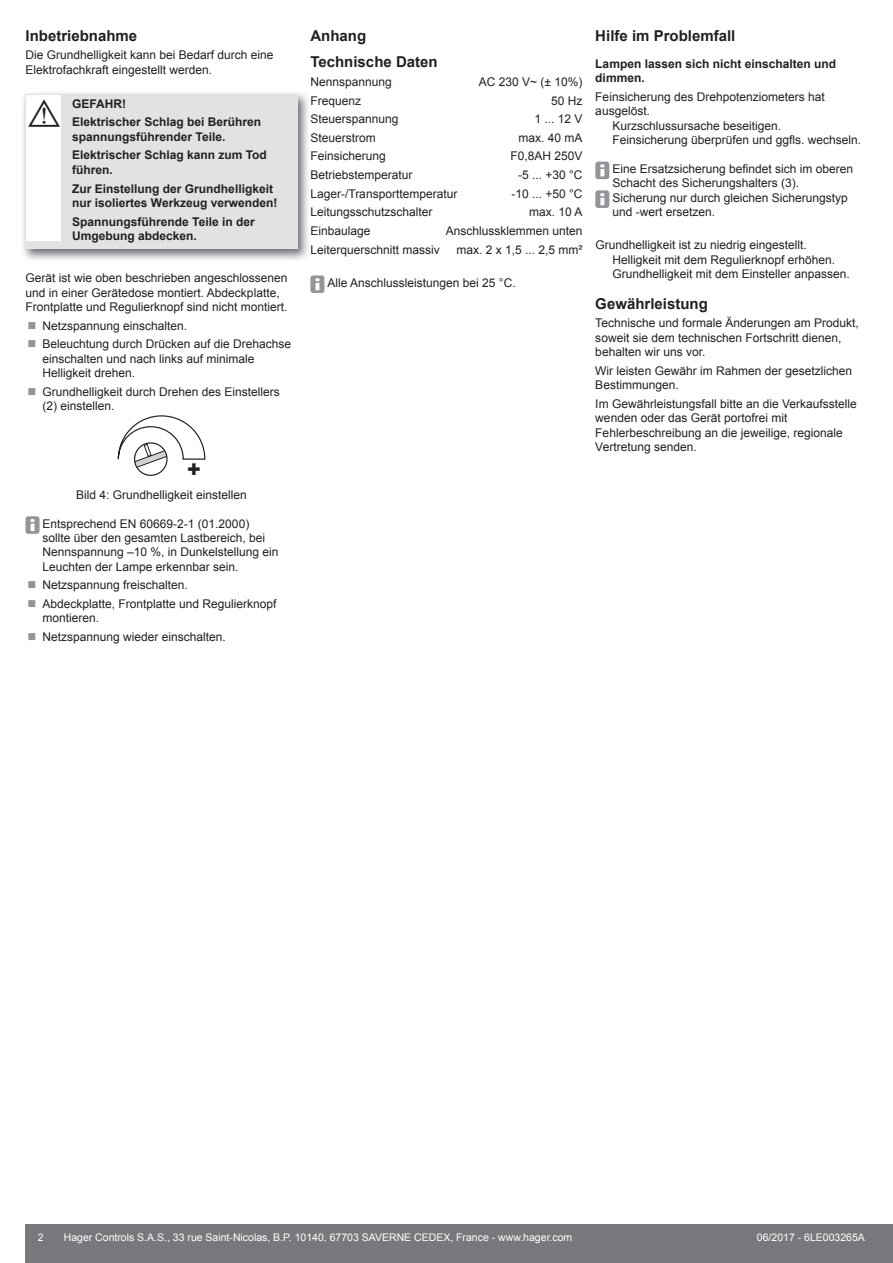
<style>
.page{position:relative;width:893px;height:1263px;background:#fff}
.page>*{position:absolute;margin:0;border:0;box-sizing:border-box;transform-origin:0 0}
.t1{font:27px "Hager";color:#231f20}
.t2{font:900 21.9px "Arial";color:#231f20}
.t3{font:700 15px/26.5px "Arial";color:#231f20}
.t4{font:12px/14.4px "Arial";color:#231f20}
.t5{font:700 12px/18.6px "Arial";color:#231f20}
.t6{font:10.5px "Arial";color:#fff}
.s1{color:#939598}
</style>
<div class="page">
<div style="left:26px;top:1225px;width:867px;height:38px;background:#76787b"></div>
<img style="left:23px;top:93px;width:285px;height:167px">
<div style="left:26px;top:95px;width:272px;height:154px;background:#e1e2e4"></div>
<div style="left:26px;top:96px;width:35px;height:145px;background:#fff"></div>
<svg style="left:118px;top:415px;width:87px;height:61px"></svg>
<div style="left:26px;top:516px;width:14px;height:18px;background:#939598;border-radius:3px"></div>
<svg style="left:30px;top:519px;width:5px;height:12px"></svg>
<div style="left:310px;top:275px;width:14px;height:18px;background:#939598;border-radius:3px"></div>
<svg style="left:315px;top:278px;width:5px;height:12px"></svg>
<div style="left:595px;top:162px;width:14px;height:17px;background:#939598;border-radius:3px"></div>
<svg style="left:600px;top:164px;width:4px;height:12px"></svg>
<div style="left:595px;top:190px;width:14px;height:18px;background:#939598;border-radius:3px"></div>
<svg style="left:600px;top:193px;width:4px;height:12px"></svg>
<p class="t3" style="left:26px;top:23px;width:113px">Inbetriebnahme</p>
<p class="t4" style="left:26px;top:48px;width:250px">Die Grundhelligkeit kann bei Bedarf durch eine<br>Elektrofachkraft eingestellt werden.</p>
<p class="t5" style="left:72px;top:95px;width:190px">GEFAHR!<br>Elektrischer Schlag bei Berühren</p>
<p class="t5" style="left:72px;top:128px;width:196px">spannungsführender Teile.<br>Elektrischer Schlag kann zum Tod</p>
<p class="t5" style="left:72px;top:161px;width:202px">führen.<br>Zur Einstellung der Grundhelligkeit</p>
<p class="t5" style="left:72px;top:194px;width:207px">nur isoliertes Werkzeug verwenden!<br>Spannungsführende Teile in der</p>
<p class="t5" style="left:72px;top:227px;width:126px">Umgebung abdecken.</p>
<h1 class="t1" style="left:26px;top:100px;width:35px">ç</h1>
<p class="t4" style="left:26px;top:271px;width:264px">Gerät ist wie oben beschrieben angeschlossenen und in einer Gerätedose montiert. Abdeckplatte,<br>Frontplatte und Regulierknopf sind nicht montiert.</p>
<p class="t4" style="left:28px;top:318px;width:161px"><span class="s1">■</span> Netzspannung einschalten.</p>
<p class="t4" style="left:43px;top:337px;width:250px;text-indent:-15px"><span class="s1">■</span> Beleuchtung durch Drücken auf die Drehachse einschalten und nach links auf minimale<br>Helligkeit drehen.</p>
<p class="t4" style="left:42px;top:384px;width:239px;text-indent:-15px"><span class="s1">■</span> Grundhelligkeit durch Drehen des Einstellers (2) einstellen.</p>
<h2 class="t2" style="left:187px;top:454px;width:16px">+</h2>
<p class="t4" style="left:76px;top:487px;width:172px">Bild 4: Grundhelligkeit einstellen</p>
<p class="t4" style="left:43px;top:516px;width:238px">Entsprechend EN 60669-2-1 (01.2000) sollte über den gesamten Lastbereich, bei Nennspannung –10 %, in Dunkelstellung ein Leuchten der Lampe erkennbar sein.</p>
<p class="t4" style="left:28px;top:578px;width:162px"><span class="s1">■</span> Netzspannung freischalten.</p>
<p class="t4" style="left:42px;top:597px;width:236px;text-indent:-15px"><span class="s1">■</span> Abdeckplatte, Frontplatte und Regulierknopf montieren.</p>
<p class="t4" style="left:28px;top:630px;width:200px"><span class="s1">■</span> Netzspannung wieder einschalten.</p>
<p class="t3" style="left:310px;top:23px;width:129px">Anhang<br>Technische Daten</p>
<p class="t4" style="left:310px;top:75px;width:83px">Nennspannung</p>
<p class="t4" style="left:479px;top:75px;width:105px">AC 230 V~ (± 10%)</p>
<p class="t4" style="left:310px;top:93px;width:52px">Frequenz</p>
<p class="t4" style="left:551px;top:93px;width:33px">50 Hz</p>
<p class="t4" style="left:310px;top:112px;width:90px">Steuerspannung</p>
<p class="t4" style="left:534px;top:112px;width:50px">1 ... 12 V</p>
<p class="t4" style="left:310px;top:130px;width:67px">Steuerstrom</p>
<p class="t4" style="left:518px;top:130px;width:66px">max. 40 mA</p>
<p class="t4" style="left:310px;top:149px;width:77px">Feinsicherung</p>
<p class="t4" style="left:510px;top:149px;width:74px">F0,8AH 250V</p>
<p class="t4" style="left:310px;top:168px;width:104px">Betriebstemperatur</p>
<p class="t4" style="left:518px;top:168px;width:66px">-5 ... +30 °C</p>
<p class="t4" style="left:310px;top:186px;width:148px">Lager-/Transporttemperatur</p>
<p class="t4" style="left:511px;top:186px;width:73px">-10 ... +50 °C</p>
<p class="t4" style="left:310px;top:205px;width:124px">Leitungsschutzschalter</p>
<p class="t4" style="left:529px;top:205px;width:55px">max. 10 A</p>
<p class="t4" style="left:310px;top:224px;width:62px">Einbaulage</p>
<p class="t4" style="left:446px;top:224px;width:138px">Anschlussklemmen unten</p>
<p class="t4" style="left:310px;top:242px;width:131px">Leiterquerschnitt massiv</p>
<p class="t4" style="left:456px;top:242px;width:128px">max. 2 x 1,5 ... 2,5 mm²</p>
<p class="t4" style="left:327px;top:275px;width:190px">Alle Anschlussleistungen bei 25 °C.</p>
<p class="t3" style="left:595px;top:23px;width:142px">Hilfe im Problemfall</p>
<p class="t5" style="left:595px;top:57px;width:242px;line-height:14.4px">Lampen lassen sich nicht einschalten und dimmen.</p>
<p class="t4" style="left:595px;top:90px;width:231px">Feinsicherung des Drehpotenziometers hat</p>
<p class="t4" style="left:595px;top:104px;width:56px">ausgelöst.</p>
<p class="t4" style="left:612px;top:118px;width:170px">Kurzschlussursache beseitigen.</p>
<p class="t4" style="left:612px;top:133px;width:250px">Feinsicherung überprüfen und ggfls. wechseln.</p>
<p class="t4" style="left:612px;top:162px;width:242px">Eine Ersatzsicherung befindet sich im oberen Schacht des Sicherungshalters (3).<br>Sicherung nur durch gleichen Sicherungstyp und -wert ersetzen.</p>
<p class="t4" style="left:612px;top:238px;width:239px;text-indent:-17px">Grundhelligkeit ist zu niedrig eingestellt.<br>Helligkeit mit dem Regulierknopf erhöhen.<br>Grundhelligkeit mit dem Einsteller anpassen.</p>
<p class="t3" style="left:595px;top:291px;width:114px">Gewährleistung</p>
<p class="t4" style="left:595px;top:316px;width:265px">Technische und formale Änderungen am Produkt, soweit sie dem technischen Fortschritt dienen, behalten wir uns vor.</p>
<p class="t4" style="left:595px;top:364px;width:258px">Wir leisten Gewähr im Rahmen der gesetzlichen<br>Bestimmungen.</p>
<p class="t4" style="left:595px;top:397px;width:263px">Im Gewährleistungsfall bitte an die Verkaufsstelle wenden oder das Gerät portofrei mit Fehlerbeschreibung an die jeweilige, regionale Vertretung senden.</p>
<p class="t6" style="left:38px;top:1230px;width:7px">2</p>
<p class="t6" style="left:64px;top:1230px;width:510px">Hager Controls S.A.S., 33 rue Saint-Nicolas, B.P. 10140, 67703 SAVERNE CEDEX, France - www.hager.com</p>
<p class="t6" style="left:757px;top:1230px;width:109px">06/2017 - 6LE003265A</p>
</div>
